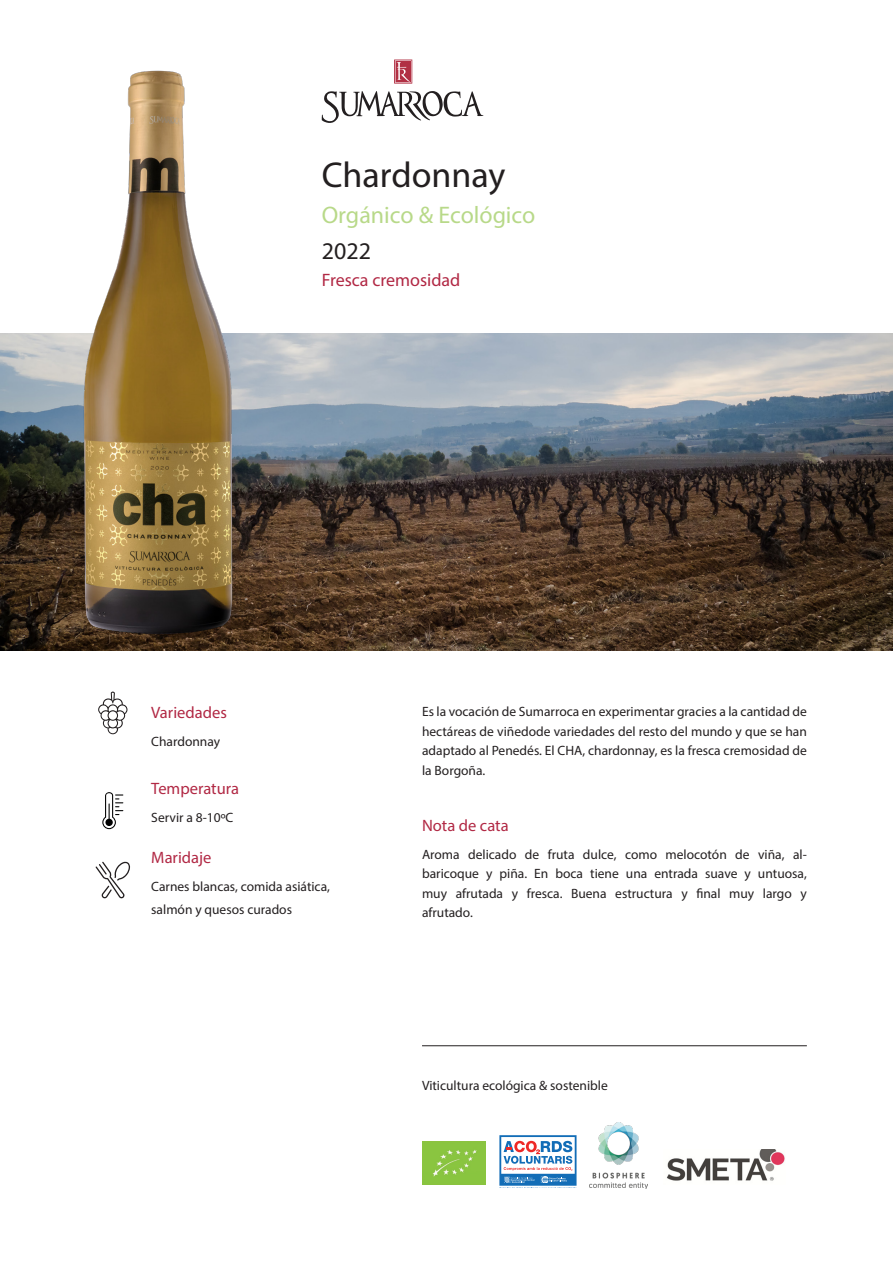
<style>
.page{position:relative;width:893px;height:1263px;background:#fff}
.page>*{position:absolute;margin:0;border:0;box-sizing:border-box;transform-origin:0 0}
.t1{font:36px "Myriad Pro";color:#231f20}
.t2{font:24px "Myriad Pro";color:#b8d989}
.t3{font:24px "Myriad Pro";color:#231f20}
.t4{font:18px "Myriad Pro";color:#b12844}
.t5{font:16.5px "Myriad Pro";color:#b12844}
.t6{font:13.5px/19.5px "Myriad Pro";color:#231f20;text-align:justify}
</style>
<div class="page">
<svg style="left:98px;top:691px;width:29px;height:43px"></svg>
<svg style="left:96px;top:861px;width:34px;height:38px"></svg>
<svg style="left:102px;top:792px;width:21px;height:37px"></svg>
<hr style="left:422px;top:1045px;width:385px;height:1px;background:#231f20">
<img style="left:0;top:334px;width:893px;height:317px">
<svg style="left:322px;top:91px;width:161px;height:32px"></svg>
<svg style="left:394px;top:60px;width:18px;height:24px"></svg>
<img style="left:35px;top:70px;width:233px;height:581px">
<img style="left:422px;top:1142px;width:64px;height:42px">
<svg style="left:499px;top:1135px;width:78px;height:53px"></svg>
<img style="left:589px;top:1122px;width:58px;height:66px">
<img style="left:666px;top:1149px;width:119px;height:32px">
<p class="t1" style="left:322px;top:152px;width:185px">Chardonnay</p>
<p class="t2" style="left:322px;top:200px;width:215px">Orgánico &amp; Ecológico</p>
<p class="t3" style="left:322px;top:236px;width:51px">2022</p>
<p class="t4" style="left:322px;top:269px;width:140px">Fresca cremosidad</p>
<p class="t5" style="left:151px;top:702px;width:77px">Variedades</p>
<p class="t6" style="left:151px;top:732px;width:70px">Chardonnay</p>
<p class="t5" style="left:151px;top:778px;width:89px">Temperatura</p>
<p class="t6" style="left:151px;top:807px;width:84px">Servir a 8-10ºC</p>
<p class="t5" style="left:151px;top:847px;width:62px">Maridaje</p>
<p class="t6" style="left:151px;top:876px;width:180px">Carnes blancas, comida asiática,</p>
<p class="t6" style="left:151px;top:900px;width:142px">salmón y quesos curados</p>
<p class="t6" style="left:422px;top:701px;width:386px">Es la vocación de Sumarroca en experimentar gracies a la cantidad de hectáreas de viñedode variedades del resto del mundo y que se han adaptado al Penedés. El CHA, chardonnay, es la fresca cremosidad de la Borgoña.</p>
<p class="t5" style="left:422px;top:815px;width:88px">Nota de cata</p>
<p class="t6" style="left:422px;top:844px;width:386px">Aroma delicado de fruta dulce, como melocotón de viña, al&shy;baricoque y piña. En boca tiene una entrada suave y untuosa, muy afrutada y fresca. Buena estructura y final muy largo y afrutado.</p>
<p class="t6" style="left:422px;top:1075px;width:187px">Viticultura ecológica &amp; sostenible</p>
</div>
